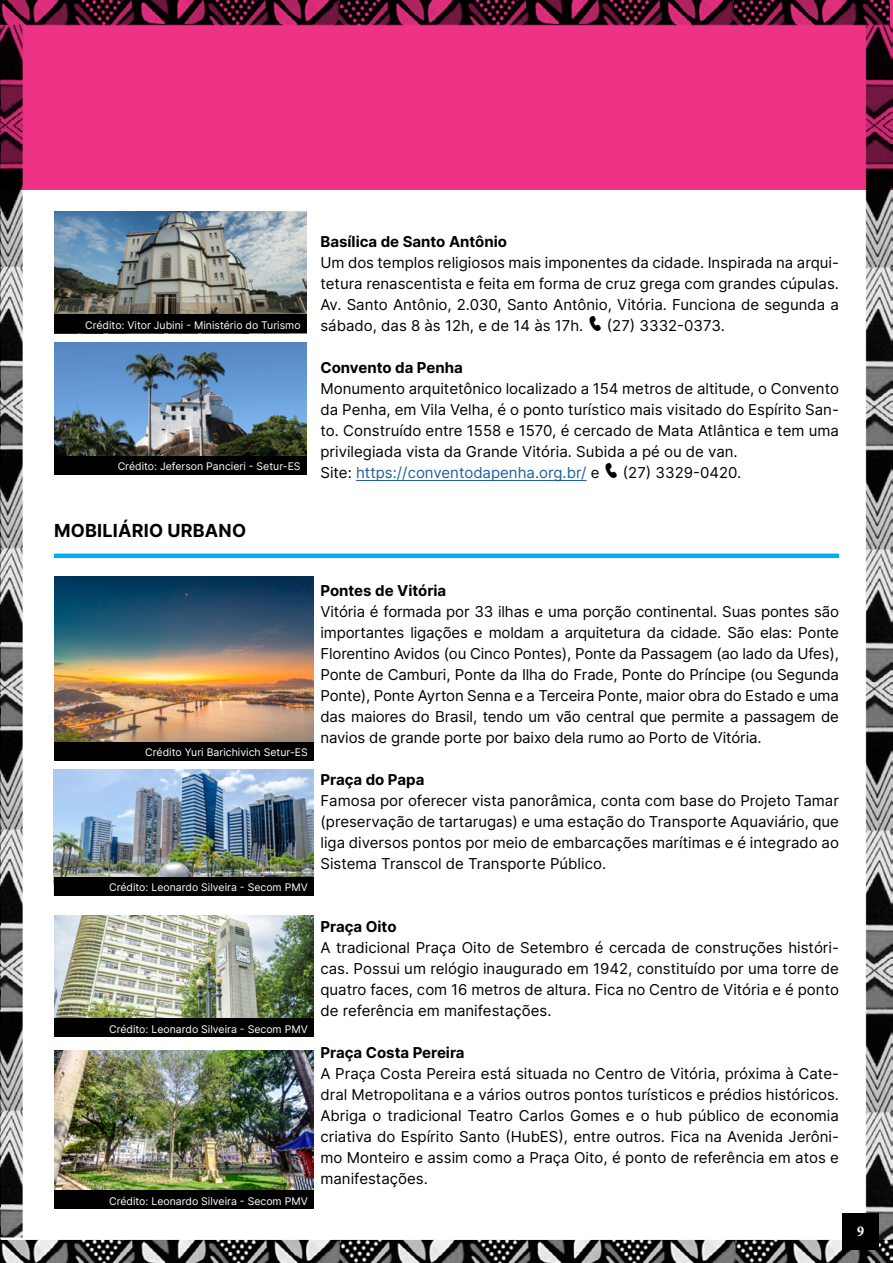
<style>
.page{position:relative;width:893px;height:1263px;background:#fff}
.page>*{position:absolute;margin:0;border:0;box-sizing:border-box;transform-origin:0 0}
.t1{font:700 18px "Inter";letter-spacing:.01em;color:#000}
.t2{font:15px/21px "Inter";color:#000;text-align:justify}
.t3{font:700 15px "Inter";color:#000}
.t4{font:15px "Minion Pro Bold Cn Capt";color:#fff}
.t5{font:10.5px "Inter";color:#fff}
.s1{color:#215e9e}
</style>
<div class="page">
<img style="left:0;top:0;width:893px;height:1263px">
<div style="left:842px;top:1213px;width:37px;height:36px;background:#000"></div>
<svg style="left:589px;top:316px;width:12px;height:15px"></svg>
<svg style="left:605px;top:463px;width:12px;height:15px"></svg>
<p class="t5" style="left:85px;top:317px;width:217px">Crédito: Vitor Jubini - Ministério do Turismo</p>
<p class="t5" style="left:118px;top:459px;width:184px">Crédito: Jeferson Pancieri - Setur-ES</p>
<p class="t1" style="left:54px;top:517px;width:193px">MOBILIÁRIO URBANO</p>
<p class="t3" style="left:320px;top:230px;width:188px">Basílica de Santo Antônio</p>
<p class="t2" style="left:320px;top:252px;width:520px">Um dos templos religiosos mais imponentes da cidade. Inspirada na arqui&shy;tetura renascentista e feita em forma de cruz grega com grandes cúpulas.<br>Av. Santo Antônio, 2.030, Santo Antônio, Vitória. Funciona de segunda a sábado, das 8 às 12h, e de 14 às 17h.</p>
<p class="t2" style="left:607px;top:315px;width:119px">(27) 3332-0373.</p>
<p class="t3" style="left:320px;top:356px;width:144px">Convento da Penha</p>
<p class="t2" style="left:320px;top:378px;width:520px;text-align:left">Monumento arquitetônico localizado a 154 metros de altitude, o Convento da Penha, em Vila Velha, é o ponto turístico mais visitado do Espírito San&shy;to. Construído entre 1558 e 1570, é cercado de Mata Atlântica e tem uma privilegiada vista da Grande Vitória. Subida a pé ou de van.<br>Site: <span class="s1">https://conventodapenha.org.br/</span> e</p>
<p class="t2" style="left:623px;top:462px;width:120px">(27) 3329-0420.</p>
<p class="t5" style="left:145px;top:745px;width:164px">Crédito Yuri Barichivich Setur-ES</p>
<p class="t5" style="left:109px;top:880px;width:200px">Crédito: Leonardo Silveira - Secom PMV</p>
<p class="t5" style="left:109px;top:1021px;width:200px">Crédito: Leonardo Silveira - Secom PMV</p>
<p class="t5" style="left:109px;top:1193px;width:200px">Crédito: Leonardo Silveira - Secom PMV</p>
<p class="t3" style="left:320px;top:580px;width:127px">Pontes de Vitória</p>
<p class="t2" style="left:320px;top:601px;width:520px">Vitória é formada por 33 ilhas e uma porção continental. Suas pontes são importantes ligações e moldam a arquitetura da cidade. São elas: Ponte Florentino Avidos (ou Cinco Pontes), Ponte da Passagem (ao lado da Ufes), Ponte de Camburi, Ponte da Ilha do Frade, Ponte do Príncipe (ou Segunda Ponte), Ponte Ayrton Senna e a Terceira Ponte, maior obra do Estado e uma das maiores do Brasil, tendo um vão central que permite a passagem de navios de grande porte por baixo dela rumo ao Porto de Vitória.</p>
<p class="t3" style="left:320px;top:769px;width:105px">Praça do Papa</p>
<p class="t2" style="left:320px;top:790px;width:520px">Famosa por oferecer vista panorâmica, conta com base do Projeto Tamar (preservação de tartarugas) e uma estação do Transporte Aquaviário, que liga diversos pontos por meio de embarcações marítimas e é integrado ao Sistema Transcol de Transporte Público.</p>
<p class="t3" style="left:320px;top:916px;width:78px">Praça Oito</p>
<p class="t2" style="left:320px;top:937px;width:520px">A tradicional Praça Oito de Setembro é cercada de construções históri&shy;cas. Possui um relógio inaugurado em 1942, constituído por uma torre de quatro faces, com 16 metros de altura. Fica no Centro de Vitória e é ponto de referência em manifestações.</p>
<p class="t3" style="left:320px;top:1042px;width:146px">Praça Costa Pereira</p>
<p class="t2" style="left:320px;top:1063px;width:520px">A Praça Costa Pereira está situada no Centro de Vitória, próxima à Cate&shy;dral Metropolitana e a vários outros pontos turísticos e prédios históricos.<br>Abriga o tradicional Teatro Carlos Gomes e o hub público de economia criativa do Espírito Santo (HubES), entre outros. Fica na Avenida Jerôni&shy;mo Monteiro e assim como a Praça Oito, é ponto de referência em atos e manifestações.</p>
<p class="t4" style="left:857px;top:1221px;width:9px">9</p>
</div>
